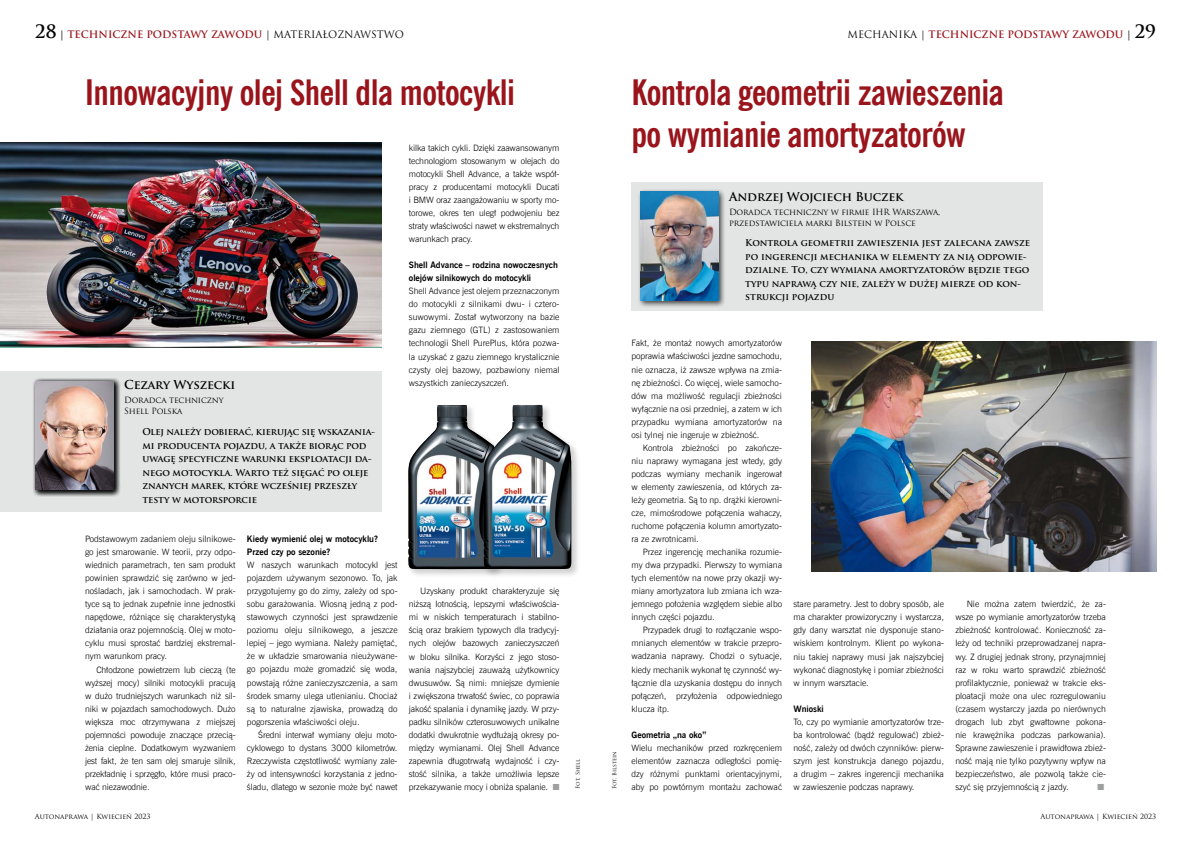
<style>
.page{position:relative;width:1191px;height:842px;background:#fff}
.page>*{position:absolute;margin:0;border:0;box-sizing:border-box;transform-origin:0 0}
.t1{font:700 35px/42px "News Goth Cn EU";letter-spacing:-.015em;color:#9a141c}
.t2{font:700 12px "Trajan Pro";letter-spacing:-.01em;color:#000}
.t3{font:700 10px "Trajan Pro";color:#9a141c}
.t4{font:700 9.2px/13.5px "Trajan Pro";letter-spacing:-.01em;color:#000}
.t5{font:8.8px/13px "News Goth Lt EU";color:#000;text-align:justify}
.t6{font:700 8.8px/13px "News Goth EU";color:#000}
.t7{font:8.8px "Zapf Dingbats ITC";color:#9c9e9f}
.t8{font:8.4px/10.8px "Trajan Pro";letter-spacing:-.015em;color:#000}
.t9{font:7px "Trajan Pro";color:#000}
.t10{font:5.5px "Trajan Pro";color:#000}
.s1{font-size:18px;color:#000}
.s2{color:#000}
.s3{font-weight:400;color:#000}
.s4{color:#9c9e9f}
</style>
<div class="page">
<div style="left:631px;top:182px;width:412px;height:128px;background:#e3e4e4"></div>
<div style="left:637px;top:188px;width:89px;height:120px;background:#000;opacity:.75"></div>
<img style="left:640px;top:192px;width:78px;height:108px">
<img style="left:811px;top:342px;width:345px;height:229px">
<div style="left:407px;top:403px;width:98px;height:176px;background:#000;opacity:.19"></div>
<img style="left:408px;top:405px;width:74px;height:164px">
<img style="left:0;top:143px;width:382px;height:204px">
<div style="left:0;top:371px;width:382px;height:140px;background:#e3e4e4"></div>
<div style="left:32px;top:378px;width:89px;height:119px;background:#000;opacity:.75"></div>
<img style="left:36px;top:381px;width:78px;height:109px">
<div style="left:482px;top:403px;width:98px;height:175px;background:#000;opacity:.19"></div>
<img style="left:483px;top:405px;width:88px;height:164px">
<p class="t3" style="left:35px;top:28px;width:371px"><span class="s1">28</span> <span class="s2">|</span> TECHNICZNE PODSTAWY ZAWODU <span class="s3">| MATERIAŁOZNAWSTWO</span></p>
<h1 class="t1" style="left:85px;top:72px;width:432px">Innowacyjny olej Shell dla motocykli</h1>
<p class="t5" style="left:409px;top:141px;width:152px">kilka takich cykli. Dzięki zaawansowanym technologiom stosowanym w olejach do motocykli Shell Advance, a także współ&shy;pracy z producentami motocykli Ducati i BMW oraz zaangażowaniu w sporty mo&shy;torowe, okres ten uległ podwojeniu bez straty właściwości nawet w ekstremalnych warunkach pracy.</p>
<p class="t6" style="left:409px;top:259px;width:151px">Shell Advance – rodzina nowoczesnych olejów silnikowych do motocykli</p>
<p class="t5" style="left:409px;top:285px;width:152px">Shell Advance jest olejem przeznaczonym do motocykli z silnikami dwu- i cztero&shy;suwowymi. Został wytworzony na bazie gazu ziemnego (GTL) z zastosowaniem technologii Shell PurePlus, która pozwa&shy;la uzyskać z gazu ziemnego krystalicznie czysty olej bazowy, pozbawiony niemal</p>
<h2 class="t2" style="left:124px;top:377px;width:113px">Cezary Wyszecki</h2>
<p class="t5" style="left:409px;top:376px;width:102px">wszystkich zanieczyszczeń.</p>
<p class="t8" style="left:124px;top:395px;width:101px">Doradca techniczny<br>Shell Polska</p>
<p class="t4" style="left:142px;top:425px;width:234px">Olej należy dobierać, kierując się wskazania&shy;mi producenta pojazdu, a także biorąc pod uwagę specyficzne warunki eksploatacji da&shy;nego motocykla. Warto też sięgać po oleje znanych marek, które wcześniej przeszły testy w motorsporcie</p>
<p class="t5" style="left:85px;top:533px;width:152px">Podstawowym zadaniem oleju silnikowe&shy;go jest smarowanie. W teorii, przy odpo&shy;wiednich parametrach, ten sam produkt powinien sprawdzić się zarówno w jed&shy;nośladach, jak i samochodach. W prak&shy;tyce są to jednak zupełnie inne jednostki napędowe, różniące się charakterystyką działania oraz pojemnością. Olej w moto&shy;cyklu musi sprostać bardziej ekstremal&shy;nym warunkom pracy.</p>
<p class="t5" style="left:85px;top:663px;width:152px;text-indent:11px">Chłodzone powietrzem lub cieczą (te wyższej mocy) silniki motocykli pracują w dużo trudniejszych warunkach niż sil&shy;niki w pojazdach samochodowych. Dużo większa moc otrzymywana z miejszej pojemności powoduje znaczące przecią&shy;żenia cieplne. Dodatkowym wyzwaniem jest fakt, że ten sam olej smaruje silnik, przekładnię i sprzęgło, które musi praco&shy;wać niezawodnie.</p>
<p class="t9" style="left:35px;top:812px;width:117px">Autonaprawa | Kwiecień 2023</p>
<p class="t6" style="left:247px;top:533px;width:132px">Kiedy wymienić olej w motocyklu?<br>Przed czy po sezonie?</p>
<p class="t5" style="left:247px;top:559px;width:152px">W naszych warunkach motocykl jest pojazdem używanym sezonowo. To, jak przygotujemy go do zimy, zależy od spo&shy;sobu garażowania. Wiosną jedną z pod&shy;stawowych czynności jest sprawdzenie poziomu oleju silnikowego, a jeszcze lepiej – jego wymiana. Należy pamiętać, że w układzie smarowania nieużywane&shy;go pojazdu może gromadzić się woda, powstają różne zanieczyszczenia, a sam środek smarny ulega utlenianiu. Chociaż są to naturalne zjawiska, prowadzą do pogorszenia właściwości oleju.</p>
<p class="t5" style="left:247px;top:728px;width:152px;text-indent:11px">Średni interwał wymiany oleju moto&shy;cyklowego to dystans 3000 kilometrów.<br>Rzeczywista częstotliwość wymiany zale&shy;ży od intensywności korzystania z jedno&shy;śladu, dlatego w sezonie może być nawet</p>
<p class="t5" style="left:409px;top:585px;width:152px;text-indent:11px">Uzyskany produkt charakteryzuje się niższą lotnością, lepszymi właściwościa&shy;mi w niskich temperaturach i stabilno&shy;ścią oraz brakiem typowych dla tradycyj&shy;nych olejów bazowych zanieczyszczeń w bloku silnika. Korzyści z jego stoso&shy;wania najszybciej zauważą użytkownicy dwusuwów. Są nimi: mniejsze dymienie i zwiększona trwałość świec, co poprawia jakość spalania i dynamikę jazdy. W przy&shy;padku silników czterosuwowych unikalne dodatki dwukrotnie wydłużają okresy po&shy;między wymianami. Olej Shell Advance zapewnia długotrwałą wydajność i czy&shy;stość silnika, a także umożliwia lepsze przekazywanie mocy i obniża spalanie. <span class="s4">■</span></p>
<p class="t10" style="left:574px;top:789px;width:32px;rotate:-90deg">Fot. Shell</p>
<p class="t3" style="left:847px;top:28px;width:310px"><span class="s3">MECHANIKA |</span> TECHNICZNE PODSTAWY ZAWODU <span class="s2">|</span> <span class="s1">29</span></p>
<h1 class="t1" style="left:631px;top:72px;width:374px">Kontrola geometrii zawieszenia po wymianie amortyzatorów</h1>
<h2 class="t2" style="left:729px;top:189px;width:176px">Andrzej Wojciech Buczek</h2>
<p class="t8" style="left:729px;top:206px;width:213px">Doradca techniczny w firmie IHR Warszawa, przedstawiciela marki Bilstein w Polsce</p>
<p class="t4" style="left:745px;top:236px;width:286px">Kontrola geometrii zawieszenia jest zalecana zawsze po ingerencji mechanika w elementy za nią odpowie&shy;dzialne. To, czy wymiana amortyzatorów będzie tego typu naprawą czy nie, zależy w dużej mierze od kon&shy;strukcji pojazdu</p>
<p class="t10" style="left:611px;top:789px;width:40px;rotate:-90deg">Fot. Bilstein</p>
<p class="t5" style="left:631px;top:337px;width:152px">Fakt, że montaż nowych amortyzatorów poprawia właściwości jezdne samochodu, nie oznacza, iż zawsze wpływa na zmia&shy;nę zbieżności. Co więcej, wiele samocho&shy;dów ma możliwość regulacji zbieżności wyłącznie na osi przedniej, a zatem w ich przypadku wymiana amortyzatorów na osi tylnej nie ingeruje w zbieżność.</p>
<p class="t5" style="left:631px;top:441px;width:152px;text-indent:11px">Kontrola zbieżności po zakończe&shy;niu naprawy wymagana jest wtedy, gdy podczas wymiany mechanik ingerował w elementy zawieszenia, od których za&shy;leży geometria. Są to np. drążki kierowni&shy;cze, mimośrodowe połączenia wahaczy, ruchome połączenia kolumn amortyzato&shy;ra ze zwrotnicami.</p>
<p class="t5" style="left:631px;top:546px;width:152px;text-indent:11px">Przez ingerencję mechanika rozumie&shy;my dwa przypadki. Pierwszy to wymiana tych elementów na nowe przy okazji wy&shy;miany amortyzatora lub zmiana ich wza&shy;jemnego położenia względem siebie albo innych części pojazdu.</p>
<p class="t5" style="left:631px;top:624px;width:152px;text-indent:11px">Przypadek drugi to rozłączanie wspo&shy;mnianych elementów w trakcie przepro&shy;wadzania naprawy. Chodzi o sytuacje, kiedy mechanik wykonał tę czynność wy&shy;łącznie dla uzyskania dostępu do innych połączeń, przyłożenia odpowiedniego klucza itp.</p>
<p class="t6" style="left:631px;top:728px;width:76px">Geometria „na oko”</p>
<p class="t5" style="left:631px;top:741px;width:152px">Wielu mechaników przed rozkręceniem elementów zaznacza odległości pomię&shy;dzy różnymi punktami orientacyjnymi, aby po powtórnym montażu zachować</p>
<p class="t5" style="left:793px;top:598px;width:152px">stare parametry. Jest to dobry sposób, ale ma charakter prowizoryczny i wystarcza, gdy dany warsztat nie dysponuje stano&shy;wiskiem kontrolnym. Klient po wykona&shy;niu takiej naprawy musi jak najszybciej wykonać diagnostykę i pomiar zbieżności w innym warsztacie.</p>
<p class="t6" style="left:793px;top:702px;width:32px">Wnioski</p>
<p class="t5" style="left:793px;top:715px;width:152px">To, czy po wymianie amortyzatorów trze&shy;ba kontrolować (bądź regulować) zbież&shy;ność, zależy od dwóch czynników: pierw&shy;szym jest konstrukcja danego pojazdu, a drugim – zakres ingerencji mechanika w zawieszenie podczas naprawy.</p>
<p class="t5" style="left:955px;top:598px;width:152px;text-indent:11px">Nie można zatem twierdzić, że za&shy;wsze po wymianie amortyzatorów trzeba zbieżność kontrolować. Konieczność za&shy;leży od techniki przeprowadzanej napra&shy;wy. Z drugiej jednak strony, przynajmniej raz w roku warto sprawdzić zbieżność profilaktycznie, ponieważ w trakcie eks&shy;ploatacji może ona ulec rozregulowaniu (czasem wystarczy jazda po nierównych drogach lub zbyt gwałtowne pokona&shy;nie krawężnika podczas parkowania).<br>Sprawne zawieszenie i prawidłowa zbież&shy;ność mają nie tylko pozytywny wpływ na bezpieczeństwo, ale pozwolą także cie&shy;szyć się przyjemnością z jazdy.</p>
<p class="t7" style="left:1097px;top:783px;width:8px">■</p>
<p class="t9" style="left:1040px;top:812px;width:117px">Autonaprawa | Kwiecień 2023</p>
</div>
